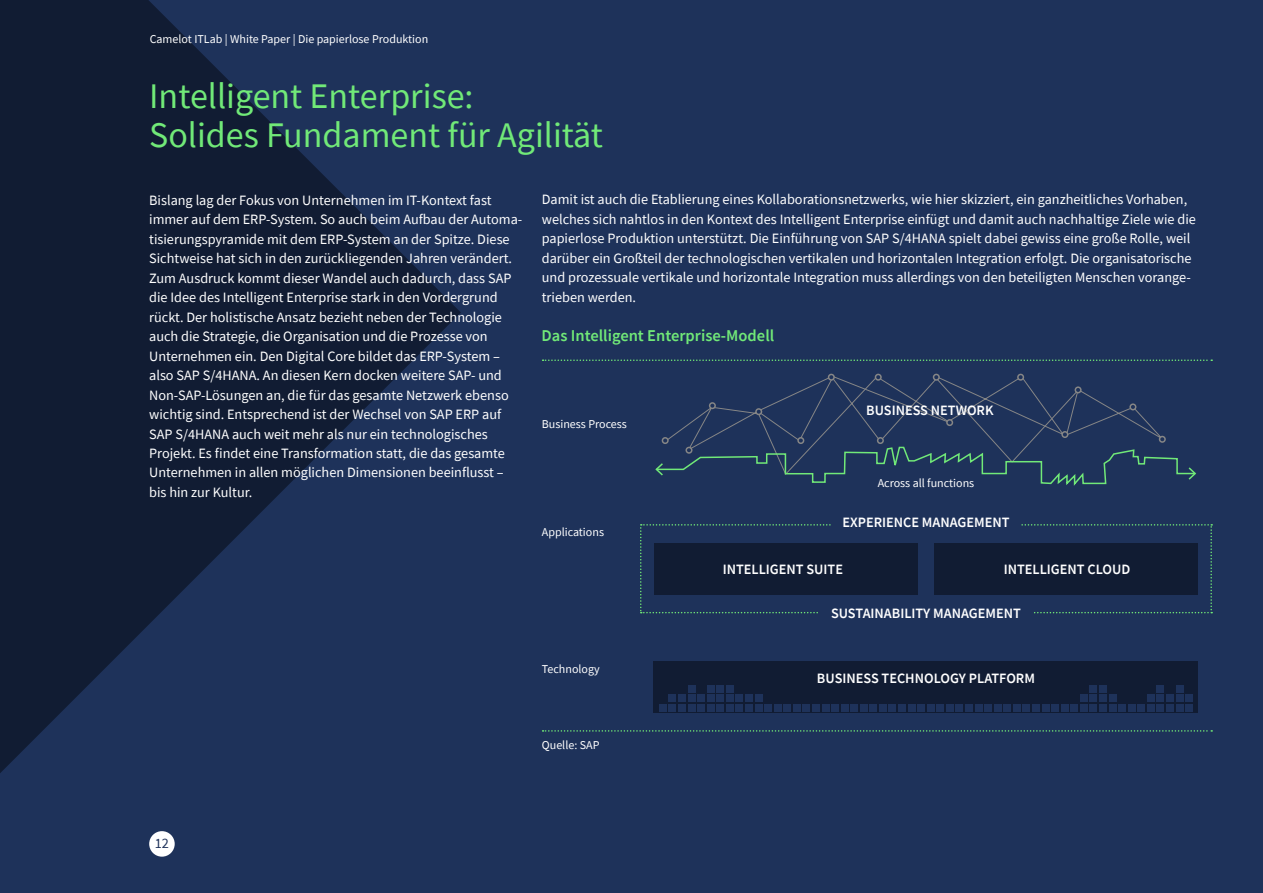
<style>
.page{position:relative;width:1263px;height:893px;background:#1e325a}
.page>*{position:absolute;margin:0;border:0;box-sizing:border-box;transform-origin:0 0}
.t1{font:36px/39px "Source Sans Pro";color:#71e978}
.t2{font:600 16.5px "Source Sans Pro";color:#71e978}
.t3{font:14.25px/19.5px "Source Sans Pro";color:#fff}
.t4{font:600 14.25px "Source Sans Pro";color:#fff}
.t5{font:14.25px "Source Sans Pro";color:#1e325a}
.t6{font:12px "Source Sans Pro";color:#fff}
</style>
<div class="page">
<svg style="left:0;top:0;width:461px;height:773px;fill:#111c33"></svg>
<div style="left:149px;top:831px;width:26px;height:26px;background:#fff;border-radius:50%"></div>
<svg style="left:543px;top:359px;width:669px;height:2px"></svg>
<svg style="left:543px;top:730px;width:669px;height:2px"></svg>
<svg style="left:640px;top:524px;width:572px;height:89px"></svg>
<div style="left:654px;top:543px;width:263px;height:51px;background:#111c33"></div>
<div style="left:654px;top:661px;width:544px;height:51px;background:#111c33"></div>
<div style="left:934px;top:543px;width:264px;height:51px;background:#111c33"></div>
<div style="left:659px;top:704px;width:7px;height:8px;background:#1e325a"></div>
<div style="left:669px;top:704px;width:7px;height:8px;background:#1e325a"></div>
<div style="left:678px;top:704px;width:8px;height:8px;background:#1e325a"></div>
<div style="left:688px;top:704px;width:7px;height:8px;background:#1e325a"></div>
<div style="left:697px;top:704px;width:8px;height:8px;background:#1e325a"></div>
<div style="left:707px;top:704px;width:7px;height:8px;background:#1e325a"></div>
<div style="left:716px;top:704px;width:8px;height:8px;background:#1e325a"></div>
<div style="left:726px;top:704px;width:7px;height:8px;background:#1e325a"></div>
<div style="left:736px;top:704px;width:7px;height:8px;background:#1e325a"></div>
<div style="left:745px;top:704px;width:8px;height:8px;background:#1e325a"></div>
<div style="left:755px;top:704px;width:7px;height:8px;background:#1e325a"></div>
<div style="left:764px;top:704px;width:8px;height:8px;background:#1e325a"></div>
<div style="left:774px;top:704px;width:7px;height:8px;background:#1e325a"></div>
<div style="left:783px;top:704px;width:8px;height:8px;background:#1e325a"></div>
<div style="left:793px;top:704px;width:7px;height:8px;background:#1e325a"></div>
<div style="left:803px;top:704px;width:7px;height:8px;background:#1e325a"></div>
<div style="left:812px;top:704px;width:8px;height:8px;background:#1e325a"></div>
<div style="left:822px;top:704px;width:7px;height:8px;background:#1e325a"></div>
<div style="left:831px;top:704px;width:8px;height:8px;background:#1e325a"></div>
<div style="left:841px;top:704px;width:7px;height:8px;background:#1e325a"></div>
<div style="left:850px;top:704px;width:8px;height:8px;background:#1e325a"></div>
<div style="left:860px;top:704px;width:7px;height:8px;background:#1e325a"></div>
<div style="left:870px;top:704px;width:7px;height:8px;background:#1e325a"></div>
<div style="left:879px;top:704px;width:8px;height:8px;background:#1e325a"></div>
<div style="left:889px;top:704px;width:7px;height:8px;background:#1e325a"></div>
<div style="left:898px;top:704px;width:8px;height:8px;background:#1e325a"></div>
<div style="left:908px;top:704px;width:7px;height:8px;background:#1e325a"></div>
<div style="left:917px;top:704px;width:8px;height:8px;background:#1e325a"></div>
<div style="left:927px;top:704px;width:7px;height:8px;background:#1e325a"></div>
<div style="left:936px;top:704px;width:8px;height:8px;background:#1e325a"></div>
<div style="left:946px;top:704px;width:8px;height:8px;background:#1e325a"></div>
<div style="left:956px;top:704px;width:7px;height:8px;background:#1e325a"></div>
<div style="left:965px;top:704px;width:8px;height:8px;background:#1e325a"></div>
<div style="left:975px;top:704px;width:7px;height:8px;background:#1e325a"></div>
<div style="left:984px;top:704px;width:8px;height:8px;background:#1e325a"></div>
<div style="left:994px;top:704px;width:7px;height:8px;background:#1e325a"></div>
<div style="left:1003px;top:704px;width:8px;height:8px;background:#1e325a"></div>
<div style="left:1013px;top:704px;width:7px;height:8px;background:#1e325a"></div>
<div style="left:1023px;top:704px;width:7px;height:8px;background:#1e325a"></div>
<div style="left:1032px;top:704px;width:8px;height:8px;background:#1e325a"></div>
<div style="left:1042px;top:704px;width:7px;height:8px;background:#1e325a"></div>
<div style="left:1051px;top:704px;width:8px;height:8px;background:#1e325a"></div>
<div style="left:1061px;top:704px;width:7px;height:8px;background:#1e325a"></div>
<div style="left:1070px;top:704px;width:8px;height:8px;background:#1e325a"></div>
<div style="left:1080px;top:704px;width:7px;height:8px;background:#1e325a"></div>
<div style="left:1090px;top:704px;width:7px;height:8px;background:#1e325a"></div>
<div style="left:1099px;top:704px;width:8px;height:8px;background:#1e325a"></div>
<div style="left:1109px;top:704px;width:7px;height:8px;background:#1e325a"></div>
<div style="left:1118px;top:704px;width:8px;height:8px;background:#1e325a"></div>
<div style="left:1128px;top:704px;width:7px;height:8px;background:#1e325a"></div>
<div style="left:1137px;top:704px;width:8px;height:8px;background:#1e325a"></div>
<div style="left:1147px;top:704px;width:7px;height:8px;background:#1e325a"></div>
<div style="left:1157px;top:704px;width:7px;height:8px;background:#1e325a"></div>
<div style="left:1166px;top:704px;width:8px;height:8px;background:#1e325a"></div>
<div style="left:1176px;top:704px;width:7px;height:8px;background:#1e325a"></div>
<div style="left:1185px;top:704px;width:8px;height:8px;background:#1e325a"></div>
<div style="left:669px;top:695px;width:7px;height:7px;background:#1e325a"></div>
<div style="left:678px;top:695px;width:8px;height:7px;background:#1e325a"></div>
<div style="left:688px;top:695px;width:7px;height:7px;background:#1e325a"></div>
<div style="left:697px;top:695px;width:8px;height:7px;background:#1e325a"></div>
<div style="left:707px;top:695px;width:7px;height:7px;background:#1e325a"></div>
<div style="left:716px;top:695px;width:8px;height:7px;background:#1e325a"></div>
<div style="left:726px;top:695px;width:7px;height:7px;background:#1e325a"></div>
<div style="left:736px;top:695px;width:7px;height:7px;background:#1e325a"></div>
<div style="left:745px;top:695px;width:8px;height:7px;background:#1e325a"></div>
<div style="left:755px;top:695px;width:7px;height:7px;background:#1e325a"></div>
<div style="left:1080px;top:695px;width:7px;height:7px;background:#1e325a"></div>
<div style="left:1090px;top:695px;width:7px;height:7px;background:#1e325a"></div>
<div style="left:1099px;top:695px;width:8px;height:7px;background:#1e325a"></div>
<div style="left:1109px;top:695px;width:7px;height:7px;background:#1e325a"></div>
<div style="left:1147px;top:695px;width:7px;height:7px;background:#1e325a"></div>
<div style="left:1157px;top:695px;width:7px;height:7px;background:#1e325a"></div>
<div style="left:1166px;top:695px;width:8px;height:7px;background:#1e325a"></div>
<div style="left:1176px;top:695px;width:7px;height:7px;background:#1e325a"></div>
<div style="left:1185px;top:695px;width:8px;height:7px;background:#1e325a"></div>
<div style="left:688px;top:685px;width:7px;height:7px;background:#1e325a"></div>
<div style="left:707px;top:685px;width:7px;height:7px;background:#1e325a"></div>
<div style="left:716px;top:685px;width:8px;height:7px;background:#1e325a"></div>
<div style="left:726px;top:685px;width:7px;height:7px;background:#1e325a"></div>
<div style="left:1090px;top:685px;width:7px;height:7px;background:#1e325a"></div>
<div style="left:1099px;top:685px;width:8px;height:7px;background:#1e325a"></div>
<div style="left:1157px;top:685px;width:7px;height:7px;background:#1e325a"></div>
<div style="left:1176px;top:685px;width:7px;height:7px;background:#1e325a"></div>
<div style="left:832px;top:517px;width:187px;height:21px;background:#1e325a"></div>
<div style="left:819px;top:608px;width:214px;height:21px;background:#1e325a"></div>
<svg style="left:655px;top:374px;width:541px;height:112px"></svg>
<p class="t6" style="left:150px;top:31px;width:280px">Camelot ITLab | White Paper | Die papierlose Produktion</p>
<h1 class="t1" style="left:149px;top:76px;width:455px">Intelligent Enterprise:<br>Solides Fundament für Agilität</h1>
<p class="t3" style="left:149px;top:190px;width:375px">Bislang lag der Fokus von Unternehmen im IT-Kontext fast immer auf dem ERP-System. So auch beim Aufbau der Automa&shy;tisierungspyramide mit dem ERP-System an der Spitze. Diese Sichtweise hat sich in den zurückliegenden Jahren verändert.<br>Zum Ausdruck kommt dieser Wandel auch dadurch, dass SAP die Idee des Intelligent Enterprise stark in den Vordergrund rückt. Der holistische Ansatz bezieht neben der Technologie auch die Strategie, die Organisation und die Prozesse von Unternehmen ein. Den Digital Core bildet das ERP-System – also SAP S/4HANA. An diesen Kern docken weitere SAP- und Non-SAP-Lösungen an, die für das gesamte Netzwerk ebenso wichtig sind. Entsprechend ist der Wechsel von SAP ERP auf SAP S/4HANA auch weit mehr als nur ein technologisches Projekt. Es findet eine Transformation statt, die das gesamte Unternehmen in allen möglichen Dimensionen beeinflusst – bis hin zur Kultur.</p>
<p class="t3" style="left:542px;top:190px;width:656px">Damit ist auch die Etablierung eines Kollaborationsnetzwerks, wie hier skizziert, ein ganzheitliches Vorhaben, welches sich nahtlos in den Kontext des Intelligent Enterprise einfügt und damit auch nachhaltige Ziele wie die papierlose Produktion unterstützt. Die Einführung von SAP S/4HANA spielt dabei gewiss eine große Rolle, weil darüber ein Großteil der technologischen vertikalen und horizontalen Integration erfolgt. Die organisatorische und prozessuale vertikale und horizontale Integration muss allerdings von den beteiligten Menschen vorange&shy;trieben werden.</p>
<p class="t2" style="left:542px;top:325px;width:234px">Das Intelligent Enterprise-Modell</p>
<p class="t4" style="left:866px;top:401px;width:129px">BUSINESS NETWORK</p>
<p class="t6" style="left:542px;top:416px;width:87px">Business Process</p>
<p class="t6" style="left:878px;top:476px;width:98px">Across all functions</p>
<p class="t5" style="left:155px;top:834px;width:16px">12</p>
<p class="t6" style="left:542px;top:525px;width:64px">Applications</p>
<p class="t6" style="left:542px;top:661px;width:60px">Technology</p>
<p class="t6" style="left:542px;top:737px;width:59px">Quelle: SAP</p>
<p class="t4" style="left:842px;top:513px;width:169px">EXPERIENCE MANAGEMENT</p>
<p class="t4" style="left:723px;top:560px;width:122px">INTELLIGENT SUITE</p>
<p class="t4" style="left:1004px;top:560px;width:128px">INTELLIGENT CLOUD</p>
<p class="t4" style="left:831px;top:604px;width:191px">SUSTAINABILITY MANAGEMENT</p>
<p class="t4" style="left:817px;top:669px;width:220px">BUSINESS TECHNOLOGY PLATFORM</p>
</div>
